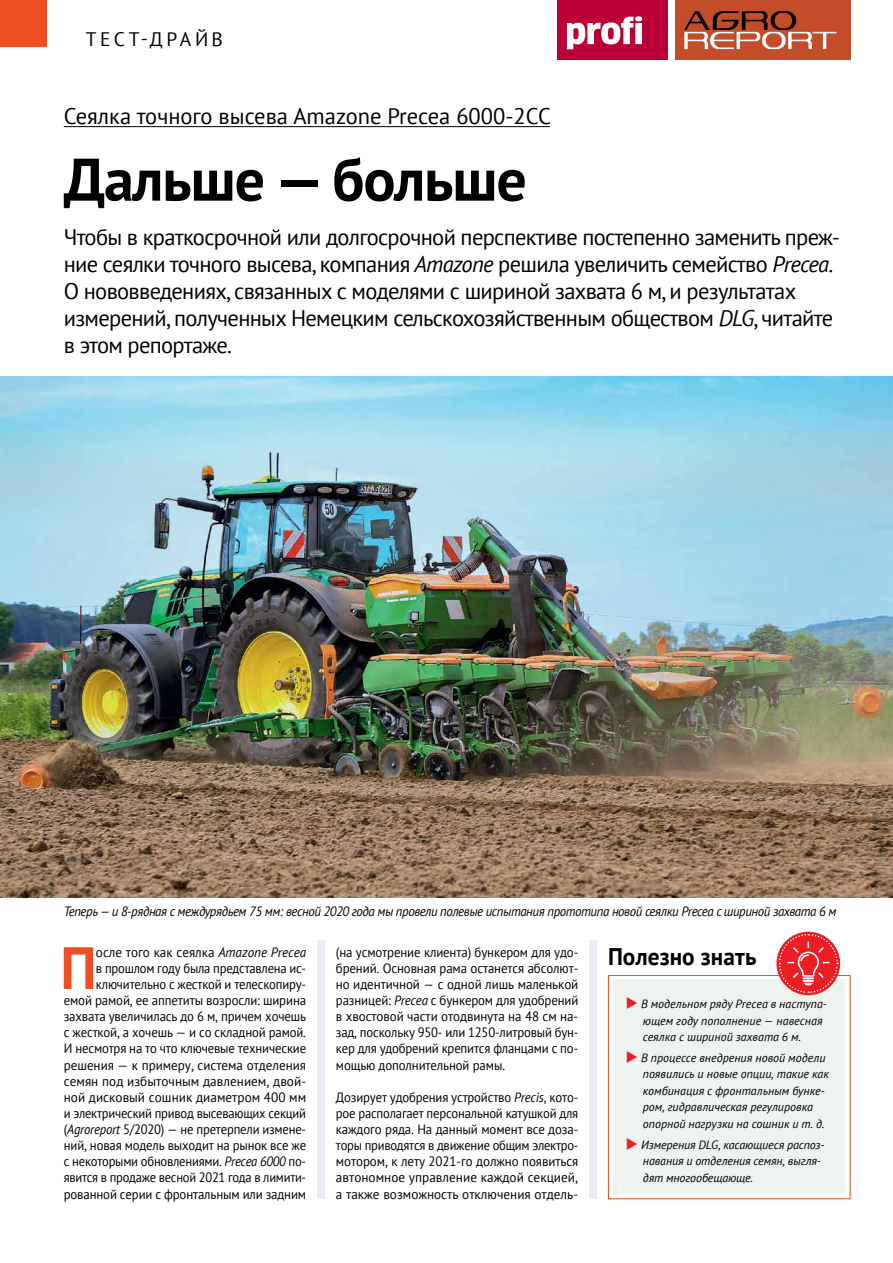
<style>
.page{position:relative;width:893px;height:1263px;background:#fff}
.page>*{position:absolute;margin:0;border:0;box-sizing:border-box;transform-origin:0 0}
.t1{font:700 60px "PT Sans";letter-spacing:-.02em;color:#000}
.t2{font:700 59.55px "PT Sans";color:#f04e23;scale:.95 1}
.t3{font:700 24px "PT Sans";letter-spacing:.005em;color:#000}
.t4{font:22.5px/27px "PT Sans";letter-spacing:-.03em;color:#000}
.t5{font:22.5px "PT Sans";color:#000}
.t6{font:19.5px "PT Sans";letter-spacing:.18em;color:#000}
.t7{font:13.5px/16px "PT Sans";letter-spacing:-.01em;color:#000;text-align:right}
.t8{font:13.5px/16px "PT Sans";letter-spacing:-.01em;color:#000;text-align:justify;scale:.95 1}
.t9{font:13.5px/16px "PT Sans";letter-spacing:-.01em;color:#000;text-align:justify;scale:.94 1}
.t10{font:italic 13.5px "PT Sans";letter-spacing:-.03em;color:#000;scale:.95 1}
.t11{font:italic 12px/16.5px "PT Sans";color:#000}
.s1{font-style:italic}
</style>
<div class="page">
<div style="left:0;top:0;width:47px;height:47px;background:#f04e23"></div>
<img style="left:0;top:376px;width:893px;height:522px">
<div style="left:614px;top:979px;width:231px;height:215px;background:#eff3f0"></div>
<div style="left:608px;top:975px;width:242px;height:224px;border:1px solid #f04e23"></div>
<svg style="left:778px;top:933px;width:61px;height:61px"></svg>
<hr style="left:64px;top:126px;width:486px;height:1px;background:#000">
<div style="left:317px;top:940px;width:8px;height:259px;background:#e9edf7"></div>
<div style="left:589px;top:940px;width:8px;height:259px;background:#e9edf7"></div>
<div style="left:675px;top:0;width:175px;height:60px;background:#c44d29"></div>
<svg style="left:684px;top:11px;width:152px;height:38px"></svg>
<div style="left:557px;top:0;width:110px;height:60px;background:#ba0036"></div>
<svg style="left:567px;top:16px;width:75px;height:33px"></svg>
<h3 class="t6" style="left:86px;top:27px;width:139px">ТЕСТ-ДРАЙВ</h3>
<h3 class="t5" style="left:64px;top:101px;width:489px">Сеялка точного высева Amazone Precea 6000-2CC</h3>
<h1 class="t1" style="left:64px;top:140px;width:465px">Дальше — больше</h1>
<p class="t4" style="left:64px;top:223px;width:778px">Чтобы в краткосрочной или долгосрочной перспективе постепенно заменить преж&shy;ние сеялки точного высева, компания <span class="s1">Amazone</span> решила увеличить семейство <span class="s1">Precea</span>.<br>О нововведениях, связанных с моделями с шириной захвата 6 м, и результатах измерений, полученных Немецким сельскохозяйственным обществом <span class="s1">DLG</span>, читайте в этом репортаже.</p>
<p class="t10" style="left:64px;top:903px;width:815px">Теперь — и 8-рядная с междурядьем 75 мм: весной 2020 года мы провели полевые испытания прототипа новой сеялки Precea с шириной захвата 6 м</p>
<h2 class="t2" style="left:60px;top:929px;width:40px">П</h2>
<p class="t7" style="left:64px;top:944px;width:244px">осле того как сеялка <span class="s1">Amazone Precea<br></span>в прошлом году была представлена ис&shy;ключительно с жесткой и телескопиру-<br>емой рамой, ее аппетиты возросли: ширина захвата увеличилась до 6 м, причем хочешь с жесткой, а хочешь — и со складной рамой.<br>И несмотря на то что ключевые технические решения — к примеру, система отделения семян под избыточным давлением, двой&shy;ной дисковый сошник диаметром 400 мм и электрический привод высевающих секций (<span class="s1">Agroreport</span> 5/2020) — не претерпели измене&shy;ний, новая модель выходит на рынок все же с некоторыми обновлениями. <span class="s1">Precea 6000</span> по&shy;явится в продаже весной 2021 года в лимити&shy;рованной серии с фронтальным или задним</p>
<p class="t8" style="left:336px;top:944px;width:257px">(на усмотрение клиента) бункером для удо&shy;брений. Основная рама останется абсолют&shy;но идентичной — с одной лишь маленькой разницей: <span class="s1">Precea</span> с бункером для удобрений в хвостовой части отодвинута на 48 см на&shy;зад, поскольку 950- или 1250-литровый бун&shy;кер для удобрений крепится фланцами с по&shy;мощью дополнительной рамы.</p>
<h3 class="t3" style="left:608px;top:941px;width:150px">Полезно знать</h3>
<p class="t11" style="left:641px;top:995px;width:187px">В модельном ряду Precea в наступа&shy;ющем году пополнение — навесная сеялка с шириной захвата 6 м.</p>
<p class="t11" style="left:641px;top:1049px;width:189px">В процессе внедрения новой модели появились и новые опции, такие как комбинация с фронтальным бунке&shy;ром, гидравлическая регулировка опорной нагрузки на сошник и т. д.</p>
<p class="t11" style="left:641px;top:1136px;width:185px">Измерения DLG, касающиеся распоз&shy;навания и отделения семян, выгля&shy;дят многообещающе.</p>
<p class="t9" style="left:336px;top:1089px;width:259px">Дозирует удобрения устройство <span class="s1">Precis</span>, кото&shy;рое располагает персональной катушкой для каждого ряда. На данный момент все доза&shy;торы приводятся в движение общим электро&shy;мотором, к лету 2021-го должно появиться автономное управление каждой секцией, а также возможность отключения отдель-</p>
</div>
